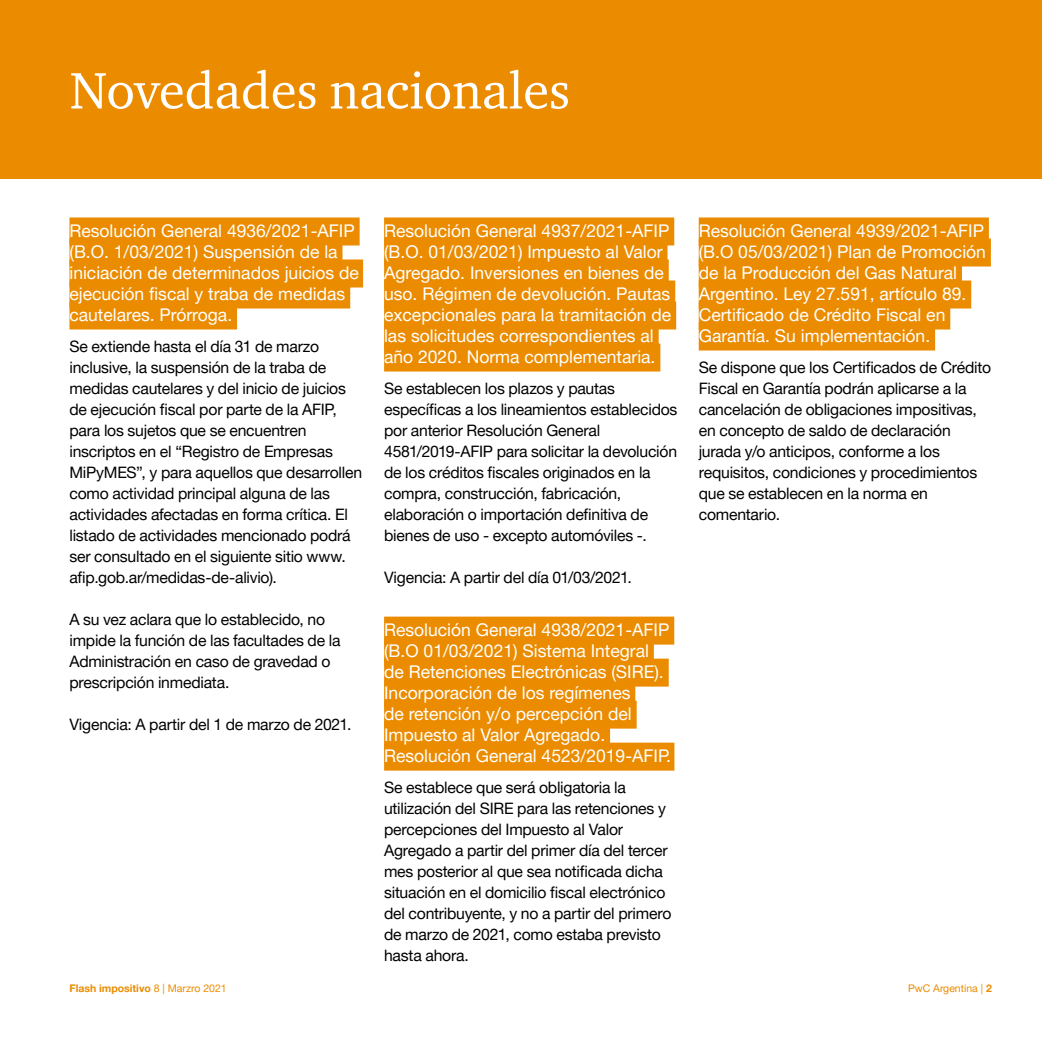
<style>
.page{position:relative;width:1042px;height:1042px;background:#fff}
.page>*{position:absolute;margin:0;border:0;box-sizing:border-box;transform-origin:0 0}
.t1{font:52.5px "ITC Charter Com";color:#fff}
.t2{font:17.5px/21px "Helvetica Neue LT Pro";color:#fff}
.t3{font:15.75px/21px "Helvetica Neue LT Pro";letter-spacing:-.015em;color:#000}
.t4{font:700 10.5px "Helvetica Neue LT Pro";color:#eb8c00}
.t5{font:10.5px "Helvetica Neue LT Pro";color:#eb8c00}
.s1{font-weight:400}
.s2{font-weight:700}
</style>
<div class="page">
<div style="left:69px;top:217px;width:291px;height:28px;background:#eb8c00"></div>
<div style="left:69px;top:238px;width:273px;height:28px;background:#eb8c00"></div>
<div style="left:69px;top:259px;width:294px;height:28px;background:#eb8c00"></div>
<div style="left:69px;top:280px;width:281px;height:28px;background:#eb8c00"></div>
<div style="left:69px;top:301px;width:168px;height:28px;background:#eb8c00"></div>
<div style="left:384px;top:217px;width:290px;height:28px;background:#eb8c00"></div>
<div style="left:384px;top:238px;width:283px;height:28px;background:#eb8c00"></div>
<div style="left:384px;top:259px;width:285px;height:28px;background:#eb8c00"></div>
<div style="left:384px;top:280px;width:291px;height:28px;background:#eb8c00"></div>
<div style="left:384px;top:301px;width:292px;height:28px;background:#eb8c00"></div>
<div style="left:384px;top:322px;width:275px;height:28px;background:#eb8c00"></div>
<div style="left:384px;top:343px;width:276px;height:28px;background:#eb8c00"></div>
<div style="left:384px;top:616px;width:290px;height:28px;background:#eb8c00"></div>
<div style="left:384px;top:637px;width:270px;height:28px;background:#eb8c00"></div>
<div style="left:384px;top:658px;width:285px;height:28px;background:#eb8c00"></div>
<div style="left:384px;top:679px;width:251px;height:28px;background:#eb8c00"></div>
<div style="left:384px;top:700px;width:253px;height:28px;background:#eb8c00"></div>
<div style="left:384px;top:721px;width:226px;height:28px;background:#eb8c00"></div>
<div style="left:384px;top:742px;width:290px;height:28px;background:#eb8c00"></div>
<div style="left:699px;top:217px;width:290px;height:28px;background:#eb8c00"></div>
<div style="left:699px;top:238px;width:292px;height:28px;background:#eb8c00"></div>
<div style="left:699px;top:259px;width:263px;height:28px;background:#eb8c00"></div>
<div style="left:699px;top:280px;width:272px;height:28px;background:#eb8c00"></div>
<div style="left:699px;top:301px;width:251px;height:28px;background:#eb8c00"></div>
<div style="left:699px;top:322px;width:236px;height:28px;background:#eb8c00"></div>
<div style="left:0;top:0;width:1042px;height:179px;background:#eb8c00"></div>
<h1 class="t1" style="left:70px;top:58px;width:502px">Novedades nacionales</h1>
<p class="t2" style="left:69px;top:220px;width:291px">Resolución General 4936/2021-AFIP (B.O. 1/03/2021) Suspensión de la iniciación de determinados juicios de ejecución fiscal y traba de medidas cautelares. Prórroga.</p>
<p class="t3" style="left:69px;top:336px;width:294px">Se extiende hasta el día 31 de marzo inclusive, la suspensión de la traba de medidas cautelares y del inicio de juicios de ejecución fiscal por parte de la AFIP, para los sujetos que se encuentren inscriptos en el “Registro de Empresas MiPyMES”, y para aquellos que desarrollen como actividad principal alguna de las actividades afectadas en forma crítica. El listado de actividades mencionado podrá ser consultado en el siguiente sitio www. afip.gob.ar/medidas-de-alivio).</p>
<p class="t3" style="left:69px;top:609px;width:273px">A su vez aclara que lo establecido, no impide la función de las facultades de la Administración en caso de gravedad o prescripción inmediata.</p>
<p class="t3" style="left:69px;top:714px;width:284px">Vigencia: A partir del 1 de marzo de 2021.</p>
<p class="t2" style="left:384px;top:220px;width:289px">Resolución General 4937/2021-AFIP (B.O. 01/03/2021) Impuesto al Valor Agregado. Inversiones en bienes de uso. Régimen de devolución. Pautas excepcionales para la tramitación de las solicitudes correspondientes al año 2020. Norma complementaria.</p>
<p class="t3" style="left:384px;top:378px;width:295px">Se establecen los plazos y pautas específicas a los lineamientos establecidos por anterior Resolución General 4581/2019-AFIP para solicitar la devolución de los créditos fiscales originados en la compra, construcción, fabricación, elaboración o importación definitiva de bienes de uso - excepto automóviles -.</p>
<p class="t3" style="left:384px;top:567px;width:249px">Vigencia: A partir del día 01/03/2021.</p>
<p class="t2" style="left:384px;top:619px;width:288px">Resolución General 4938/2021-AFIP (B.O 01/03/2021) Sistema Integral de Retenciones Electrónicas (SIRE).<br>Incorporación de los regímenes<br>de retención y/o percepción del Impuesto al Valor Agregado.<br>Resolución General 4523/2019-AFIP.</p>
<p class="t3" style="left:384px;top:777px;width:289px">Se establece que será obligatoria la utilización del SIRE para las retenciones y percepciones del Impuesto al Valor Agregado a partir del primer día del tercer mes posterior al que sea notificada dicha situación en el domicilio fiscal electrónico del contribuyente, y no a partir del primero de marzo de 2021, como estaba previsto hasta ahora.</p>
<p class="t2" style="left:699px;top:220px;width:289px">Resolución General 4939/2021-AFIP (B.O 05/03/2021) Plan de Promoción de la Producción del Gas Natural Argentino. Ley 27.591, artículo 89.<br>Certificado de Crédito Fiscal en Garantía. Su implementación.</p>
<p class="t3" style="left:699px;top:357px;width:294px">Se dispone que los Certificados de Crédito Fiscal en Garantía podrán aplicarse a la cancelación de obligaciones impositivas, en concepto de saldo de declaración jurada y/o anticipos, conforme a los requisitos, condiciones y procedimientos que se establecen en la norma en comentario.</p>
<p class="t4" style="left:69px;top:982px;width:159px">Flash impositivo <span class="s1">8 | Marzro 2021</span></p>
<p class="t5" style="left:908px;top:982px;width:85px">PwC Argentina | <span class="s2">2</span></p>
</div>
